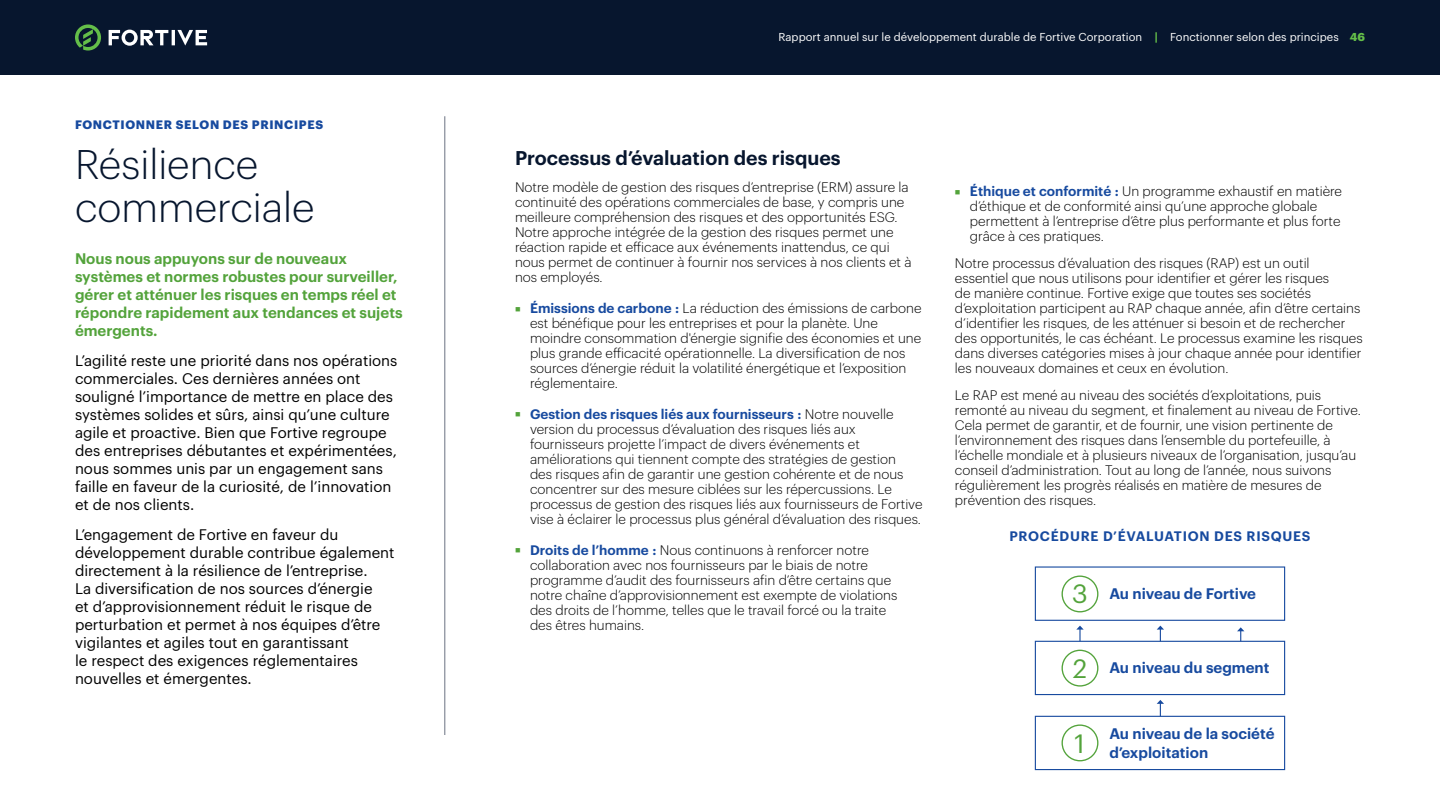
<style>
.page{position:relative;width:1440px;height:810px;background:#fff}
.page>*{position:absolute;margin:0;border:0;box-sizing:border-box;transform-origin:0 0}
.t1{font:300 40.5px/43.5px "Graphik";color:#07162e}
.t2{font:600 19.5px "Graphik";color:#07162e}
.t3{font:15px/18px "Graphik";color:#000}
.t4{font:600 15px/18px "Graphik";color:#53a33b}
.t5{font:600 15px/18.8px "Graphik";color:#174a9f}
.t6{font:300 13.5px/15px "Graphik";color:#000}
.t7{font:600 13.5px "Graphik";letter-spacing:.055em;color:#174a9f}
.t8{font:700 12px "Graphik";letter-spacing:.055em;color:#174a9f}
.t9{font:11.25px "Graphik";color:#fff}
.s1{font-weight:700;color:#64be49}
.s2{color:#53a33b}
.s3{font-weight:600;color:#174a9f}
.s4{font-weight:400;font-size:25.95px;color:#53a33b}
</style>
<div class="page">
<div style="left:1035px;top:566px;width:250px;height:55px;background:#fff;border:1px solid #174a9f"></div>
<div style="left:1062px;top:576px;width:36px;height:36px;border:1px solid #53a33b;border-radius:50%"></div>
<svg style="left:1157px;top:700px;width:7px;height:16px"></svg>
<hr style="left:1079px;top:629px;width:2px;height:23px;background:#174a9f">
<svg style="left:1076px;top:626px;width:8px;height:4px"></svg>
<svg style="left:1237px;top:627px;width:7px;height:14px"></svg>
<svg style="left:1157px;top:626px;width:7px;height:15px"></svg>
<div style="left:0;top:0;width:1440px;height:75px;background:#07162e"></div>
<svg style="left:109px;top:30px;width:98px;height:16px"></svg>
<svg style="left:75px;top:24px;width:26px;height:27px"></svg>
<hr style="left:445px;top:116px;width:1px;height:619px;background:#6b7382">
<div style="left:1035px;top:641px;width:250px;height:54px;background:#fff;border:1px solid #174a9f"></div>
<div style="left:1062px;top:650px;width:36px;height:37px;border:1px solid #53a33b;border-radius:50%"></div>
<div style="left:1035px;top:716px;width:250px;height:54px;background:#fff;border:1px solid #174a9f"></div>
<div style="left:1062px;top:724px;width:36px;height:37px;border:1px solid #53a33b;border-radius:50%"></div>
<p class="t8" style="left:75px;top:116px;width:250px">FONCTIONNER SELON DES PRINCIPES</p>
<h1 class="t1" style="left:75px;top:139px;width:241px">Résilience commerciale</h1>
<p class="t4" style="left:75px;top:249px;width:329px">Nous nous appuyons sur de nouveaux systèmes et normes robustes pour surveiller, gérer et atténuer les risques en temps réel et répondre rapidement aux tendances et sujets émergents.</p>
<p class="t3" style="left:75px;top:351px;width:324px">L’agilité reste une priorité dans nos opérations commerciales. Ces dernières années ont souligné l’importance de mettre en place des systèmes solides et sûrs, ainsi qu’une culture agile et proactive. Bien que Fortive regroupe des entreprises débutantes et expérimentées, nous sommes unis par un engagement sans faille en faveur de la curiosité, de l’innovation et de nos clients.</p>
<p class="t3" style="left:75px;top:525px;width:321px">L’engagement de Fortive en faveur du développement durable contribue également directement à la résilience de l’entreprise.<br>La diversification de nos sources d’énergie<br>et d’approvisionnement réduit le risque de perturbation et permet à nos équipes d’être vigilantes et agiles tout en garantissant<br>le respect des exigences réglementaires nouvelles et émergentes.</p>
<p class="t9" style="left:778px;top:29px;width:588px">Rapport annuel sur le développement durable de Fortive Corporation <span class="s1">|</span> Fonctionner selon des principes <span class="s1">46</span></p>
<h2 class="t2" style="left:515px;top:143px;width:327px">Processus d’évaluation des risques</h2>
<p class="t6" style="left:515px;top:179px;width:398px">Notre modèle de gestion des risques d’entreprise (ERM) assure la continuité des opérations commerciales de base, y compris une meilleure compréhension des risques et des opportunités ESG.<br>Notre approche intégrée de la gestion des risques permet une réaction rapide et efficace aux événements inattendus, ce qui nous permet de continuer à fournir nos services à nos clients et à nos employés.</p>
<p class="t6" style="left:530px;top:300px;width:393px;text-indent:-15px"><span class="s2">■</span> <span class="s3">Émissions de carbone :</span> La réduction des émissions de carbone est bénéfique pour les entreprises et pour la planète. Une moindre consommation d'énergie signifie des économies et une plus grande efficacité opérationnelle. La diversification de nos sources d’énergie réduit la volatilité énergétique et l’exposition réglementaire.</p>
<p class="t6" style="left:530px;top:406px;width:394px;text-indent:-15px"><span class="s2">■</span> <span class="s3">Gestion des risques liés aux fournisseurs :</span> Notre nouvelle version du processus d’évaluation des risques liés aux fournisseurs projette l’impact de divers événements et améliorations qui tiennent compte des stratégies de gestion<br>des risques afin de garantir une gestion cohérente et de nous concentrer sur des mesure ciblées sur les répercussions. Le processus de gestion des risques liés aux fournisseurs de Fortive vise à éclairer le processus plus général d’évaluation des risques.</p>
<p class="t6" style="left:530px;top:541px;width:369px;text-indent:-15px"><span class="s2">■</span> <span class="s3">Droits de l’homme :</span> Nous continuons à renforcer notre collaboration avec nos fournisseurs par le biais de notre programme d’audit des fournisseurs afin d’être certains que notre chaîne d’approvisionnement est exempte de violations des droits de l’homme, telles que le travail forcé ou la traite des êtres humains.</p>
<p class="t6" style="left:970px;top:183px;width:374px;text-indent:-15px"><span class="s2">■</span> <span class="s3">Éthique et conformité :</span> Un programme exhaustif en matière d’éthique et de conformité ainsi qu’une approche globale permettent à l’entreprise d’être plus performante et plus forte grâce à ces pratiques.</p>
<p class="t6" style="left:955px;top:255px;width:409px">Notre processus d’évaluation des risques (RAP) est un outil essentiel que nous utilisons pour identifier et gérer les risques<br>de manière continue. Fortive exige que toutes ses sociétés d’exploitation participent au RAP chaque année, afin d’être certains d’identifier les risques, de les atténuer si besoin et de rechercher des opportunités, le cas échéant. Le processus examine les risques dans diverses catégories mises à jour chaque année pour identifier les nouveaux domaines et ceux en évolution.</p>
<p class="t6" style="left:955px;top:387px;width:407px">Le RAP est mené au niveau des sociétés d’exploitations, puis remonté au niveau du segment, et finalement au niveau de Fortive.<br>Cela permet de garantir, et de fournir, une vision pertinente de l’environnement des risques dans l’ensemble du portefeuille, à l’échelle mondiale et à plusieurs niveaux de l’organisation, jusqu’au conseil d’administration. Tout au long de l’année, nous suivons régulièrement les progrès réalisés en matière de mesures de prévention des risques.</p>
<p class="t7" style="left:1009px;top:525px;width:303px">PROCÉDURE D’ÉVALUATION DES RISQUES</p>
<p class="t5" style="left:1072px;top:582px;width:186px"><span class="s4">3</span> Au niveau de Fortive</p>
<p class="t5" style="left:1073px;top:657px;width:198px"><span class="s4">2</span> Au niveau du segment</p>
<p class="t5" style="left:1074px;top:723px;width:202px;text-indent:35px">Au niveau de la société<br><sup>1</sup> d’exploitation</p>
</div>
